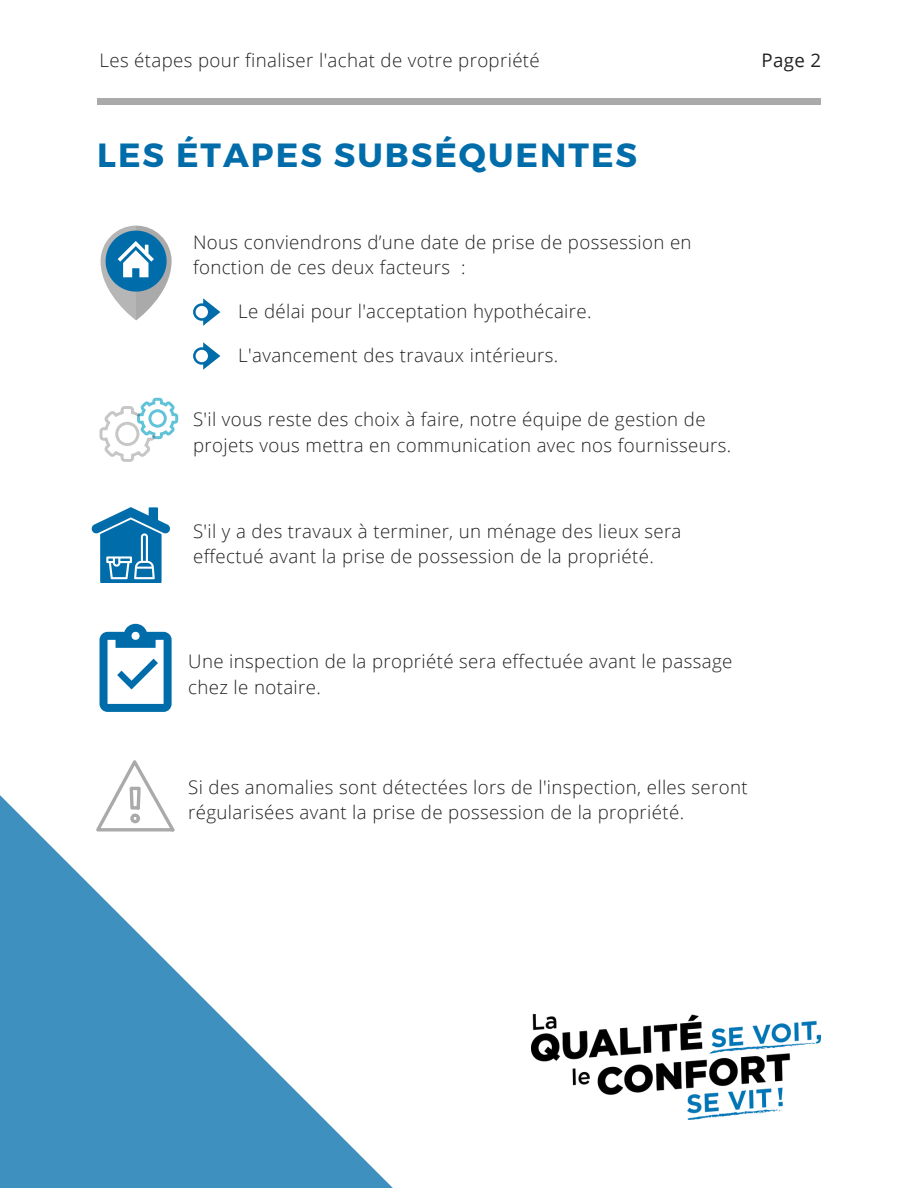
<style>
.page{position:relative;width:918px;height:1188px;background:#fff}
.page>*{position:absolute;margin:0;border:0;box-sizing:border-box;transform-origin:0 0}
.t1{font:700 33.45px "Montserrat";letter-spacing:.06em;color:#006daa}
.t2{font:300 18.6px/25.3px "Open Sans";letter-spacing:.02em;color:#222}
.t3{font:18.6px "Open Sans";color:#222}
</style>
<div class="page">
<svg style="left:0;top:795px;width:393px;height:393px;fill:#3e90be"></svg>
<div style="left:97px;top:99px;width:724px;height:6px;background:#aaa"></div>
<img style="left:532px;top:1015px;width:289px;height:104px">
<svg style="left:101px;top:226px;width:70px;height:94px"></svg>
<svg style="left:101px;top:226px;width:66px;height:94px"></svg>
<svg style="left:193px;top:298px;width:27px;height:27px"></svg>
<svg style="left:193px;top:342px;width:27px;height:27px"></svg>
<svg style="left:100px;top:398px;width:78px;height:64px"></svg>
<svg style="left:92px;top:507px;width:78px;height:76px"></svg>
<svg style="left:100px;top:624px;width:71px;height:88px"></svg>
<svg style="left:96px;top:760px;width:79px;height:73px"></svg>
<p class="t2" style="left:99px;top:47px;width:442px">Les étapes pour finaliser l'achat de votre propriété</p>
<p class="t3" style="left:762px;top:47px;width:61px">Page 2</p>
<p class="t1" style="left:97px;top:133px;width:541px">LES ÉTAPES SUBSÉQUENTES</p>
<h1 class="t2" style="left:193px;top:229px;width:500px">Nous conviendrons d’une date de prise de possession en fonction de ces deux facteurs :</h1>
<p class="t2" style="left:238px;top:298px;width:355px">Le délai pour l'acceptation hypothécaire.</p>
<p class="t2" style="left:238px;top:342px;width:322px">L'avancement des travaux intérieurs.</p>
<p class="t2" style="left:193px;top:407px;width:540px">S'il vous reste des choix à faire, notre équipe de gestion de projets vous mettra en communication avec nos fournisseurs.</p>
<p class="t2" style="left:193px;top:518px;width:490px">S'il y a des travaux à terminer, un ménage des lieux sera effectué avant la prise de possession de la propriété.</p>
<p class="t2" style="left:188px;top:648px;width:546px">Une inspection de la propriété sera effectuée avant le passage chez le notaire.</p>
<p class="t2" style="left:188px;top:774px;width:561px">Si des anomalies sont détectées lors de l'inspection, elles seront régularisées avant la prise de possession de la propriété.</p>
</div>
